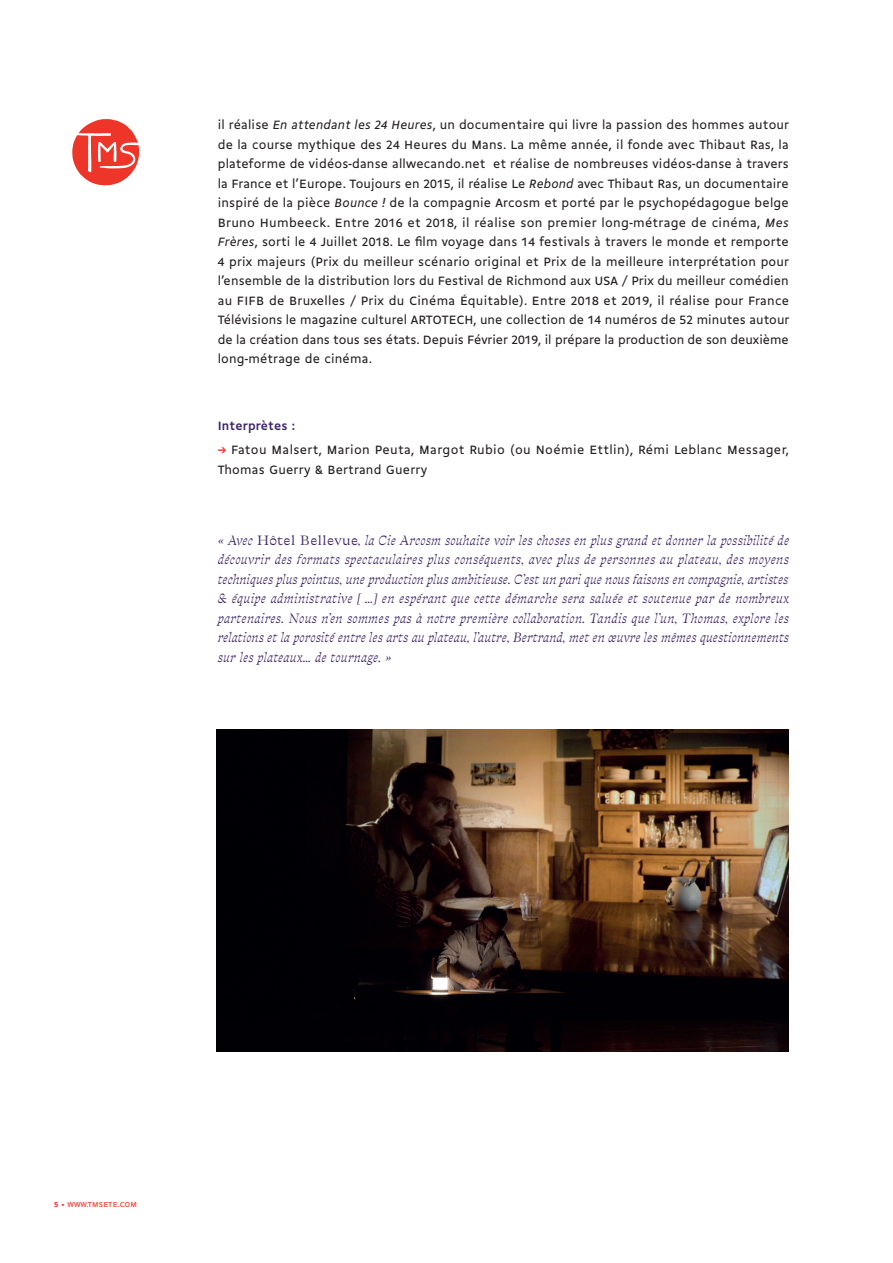
<style>
.page{position:relative;width:893px;height:1263px;background:#fff}
.page>*{position:absolute;margin:0;border:0;box-sizing:border-box;transform-origin:0 0}
.t1{font:13.05px/19.5px "Gemeli";letter-spacing:.015em;color:#231f20;text-align:justify}
.t2{font:13.05px/19.5px "Traulha Italica";letter-spacing:.005em;color:#3d2565;text-align:justify}
.t3{font:700 13.05px "Gemeli";letter-spacing:.015em;color:#3d2565}
.t4{font:7.5px "Gemeli Micro";letter-spacing:.01em;color:#ee352a}
.s1{font-style:italic}
.s2{font-weight:700;color:#ee352a}
.s3{font-family:"Traulha Regulara"}
.s4{font-weight:700}
</style>
<div class="page">
<svg style="left:72px;top:119px;width:67px;height:66px"></svg>
<img style="left:217px;top:729px;width:572px;height:322px">
<p class="t1" style="left:218px;top:114px;width:573px">il réalise <span class="s1">En attendant les 24 Heures</span>, un documentaire qui livre la passion des hommes autour de la course mythique des 24 Heures du Mans. La même année, il fonde avec Thibaut Ras, la plateforme de vidéos-danse allwecando.net et réalise de nombreuses vidéos-danse à travers la France et l’Europe. Toujours en 2015, il réalise Le <span class="s1">Rebond</span> avec Thibaut Ras, un documentaire inspiré de la pièce <span class="s1">Bounce !</span> de la compagnie Arcosm et porté par le psychopédagogue belge Bruno Humbeeck. Entre 2016 et 2018, il réalise son premier long-métrage de cinéma, <span class="s1">Mes Frères</span>, sorti le 4 Juillet 2018. Le film voyage dans 14 festivals à travers le monde et remporte 4 prix majeurs (Prix du meilleur scénario original et Prix de la meilleure interprétation pour l’ensemble de la distribution lors du Festival de Richmond aux USA / Prix du meilleur comédien au FIFB de Bruxelles / Prix du Cinéma Équitable). Entre 2018 et 2019, il réalise pour France Télévisions le magazine culturel ARTOTECH, une collection de 14 numéros de 52 minutes autour de la création dans tous ses états. Depuis Février 2019, il prépare la production de son deuxième long-métrage de cinéma.</p>
<p class="t3" style="left:218px;top:417px;width:79px">Interprètes :</p>
<p class="t1" style="left:218px;top:439px;width:573px"><span class="s2">→</span> Fatou Malsert, Marion Peuta, Margot Rubio (ou Noémie Ettlin), Rémi Leblanc Messager,<br>Thomas Guerry &amp; Bertrand Guerry</p>
<p class="t2" style="left:218px;top:531px;width:573px">« Avec <span class="s3">Hôtel Bellevue</span>, la Cie Arcosm souhaite voir les choses en plus grand et donner la possibilité de découvrir des formats spectaculaires plus conséquents, avec plus de personnes au plateau, des moyens techniques plus pointus, une production plus ambitieuse. C’est un pari que nous faisons en compagnie, artistes &amp; équipe administrative [ …] en espérant que cette démarche sera saluée et soutenue par de nombreux partenaires. Nous n’en sommes pas à notre première collaboration. Tandis que l’un, Thomas, explore les relations et la porosité entre les arts au plateau, l’autre, Bertrand, met en œuvre les mêmes questionnements sur les plateaux… de tournage. »</p>
<p class="t4" style="left:54px;top:1199px;width:85px"><span class="s4">5</span> • WWW.TMSETE.COM</p>
</div>
